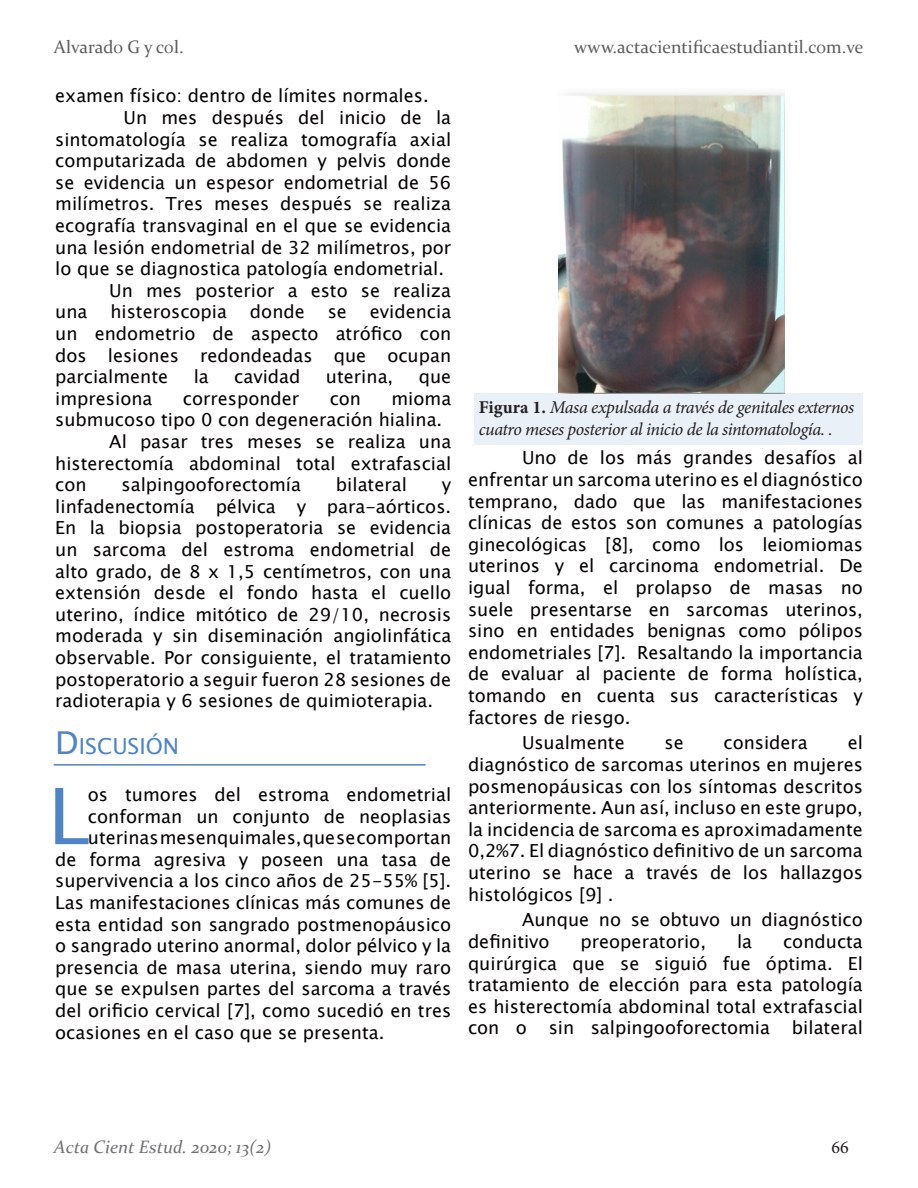
<style>
.page{position:relative;width:918px;height:1188px;background:#fff}
.page>*{position:absolute;margin:0;border:0;box-sizing:border-box;transform-origin:0 0}
.t1{font:77.85px "Lucida Sans Unicode";color:#5084c4}
.t2{font:22.05px "Lucida Sans Unicode";color:#5084c4}
.t3{font:18px/21.6px "Lucida Sans Unicode";color:#040003;text-align:justify}
.t4{font:italic 18px/21.6px "Minion Pro";letter-spacing:-.025em;color:#231f20}
.t5{font:18px "Constantia";color:#5f5f62}
.t6{font:italic 18px "Constantia";color:#6f7073}
.t7{font:18px "Minion Pro";color:#231f20}
.s1{font-size:31.5px}
.s2{font-weight:700;font-style:normal}
</style>
<div class="page">
<div style="left:475px;top:394px;width:388px;height:51px;background:#eaf0f8"></div>
<hr style="left:54px;top:764px;width:372px;height:2px;background:#5084c4">
<img style="left:558px;top:92px;width:226px;height:302px">
<p class="t5" style="left:54px;top:34px;width:131px">Alvarado G y col.</p>
<p class="t5" style="left:574px;top:34px;width:291px">www.actacientificaestudiantil.com.ve</p>
<p class="t3" style="left:55px;top:85px;width:375px">examen físico: dentro de límites normales.</p>
<p class="t3" style="left:55px;top:107px;width:397px;text-indent:68px">Un mes después del inicio de la sintomatología se realiza tomografía axial computarizada de abdomen y pelvis donde se evidencia un espesor endometrial de 56 milímetros. Tres meses después se realiza ecografía transvaginal en el que se evidencia una lesión endometrial de 32 milímetros, por lo que se diagnostica patología endometrial.</p>
<p class="t3" style="left:109px;top:280px;width:343px">Un mes posterior a esto se realiza</p>
<p class="t3" style="left:55px;top:301px;width:34px">una</p>
<p class="t3" style="left:110px;top:301px;width:118px">histeroscopia</p>
<p class="t3" style="left:250px;top:301px;width:56px">donde</p>
<p class="t3" style="left:328px;top:301px;width:21px">se</p>
<p class="t3" style="left:55px;top:301px;width:397px;text-indent:315px">evidencia un endometrio de aspecto atrófico con dos lesiones redondeadas que ocupan parcialmente</p>
<p class="t3" style="left:194px;top:366px;width:17px">la</p>
<p class="t3" style="left:234px;top:366px;width:68px">cavidad</p>
<p class="t3" style="left:326px;top:366px;width:69px">uterina,</p>
<p class="t3" style="left:419px;top:366px;width:34px">que</p>
<p class="t3" style="left:55px;top:388px;width:99px">impresiona</p>
<p class="t3" style="left:183px;top:388px;width:118px">corresponder</p>
<p class="t3" style="left:330px;top:388px;width:33px">con</p>
<p class="t3" style="left:55px;top:388px;width:398px;text-indent:336px">mioma submucoso tipo 0 con degeneración hialina.</p>
<p class="t3" style="left:55px;top:431px;width:398px;text-indent:54px">Al pasar tres meses se realiza una histerectomía abdominal total extrafascial con</p>
<p class="t3" style="left:122px;top:474px;width:181px">salpingooforectomía</p>
<p class="t3" style="left:336px;top:474px;width:72px">bilateral</p>
<p class="t3" style="left:55px;top:474px;width:398px;text-indent:387px">y linfadenectomía pélvica y para-aórticos.<br>En la biopsia postoperatoria se evidencia un sarcoma del estroma endometrial de alto grado, de 8 x 1,5 centímetros, con una extensión desde el fondo hasta el cuello uterino, índice mitótico de 29/10, necrosis moderada y sin diseminación angiolinfática observable. Por consiguiente, el tratamiento postoperatorio a seguir fueron 28 sesiones de radioterapia y 6 sesiones de quimioterapia.</p>
<p class="t2" style="left:55px;top:729px;width:126px"><span class="s1">D</span>ISCUSIÓN</p>
<p class="t1" style="left:48px;top:755px;width:43px">L</p>
<p class="t3" style="left:88px;top:784px;width:365px">os tumores del estroma endometrial</p>
<p class="t3" style="left:88px;top:805px;width:365px">conforman un conjunto de neoplasias</p>
<p class="t3" style="left:88px;top:827px;width:365px">uterinas mesenquimales, que se comportan</p>
<p class="t3" style="left:55px;top:849px;width:397px">de forma agresiva y poseen una tasa de</p>
<p class="t3" style="left:55px;top:870px;width:397px">supervivencia a los cinco años de 25-55% [5].</p>
<p class="t3" style="left:55px;top:892px;width:397px">Las manifestaciones clínicas más comunes de</p>
<p class="t3" style="left:55px;top:913px;width:397px">esta entidad son sangrado postmenopáusico</p>
<p class="t3" style="left:55px;top:935px;width:397px">o sangrado uterino anormal, dolor pélvico y la</p>
<p class="t3" style="left:55px;top:957px;width:397px">presencia de masa uterina, siendo muy raro</p>
<p class="t3" style="left:55px;top:978px;width:398px">que se expulsen partes del sarcoma a través</p>
<p class="t3" style="left:55px;top:1000px;width:397px">del orificio cervical [7], como sucedió en tres</p>
<p class="t3" style="left:55px;top:1021px;width:331px">ocasiones en el caso que se presenta.</p>
<p class="t4" style="left:479px;top:396px;width:377px"><span class="s2">Figura 1.</span> Masa expulsada a través de genitales externos cuatro meses posterior al inicio de la sintomatología. .</p>
<p class="t3" style="left:468px;top:447px;width:396px;text-indent:54px">Uno de los más grandes desafíos al enfrentar un sarcoma uterino es el diagnóstico temprano, dado que las manifestaciones clínicas de estos son comunes a patologías ginecológicas [8], como los leiomiomas uterinos y el carcinoma endometrial. De igual forma, el prolapso de masas no suele presentarse en sarcomas uterinos, sino en entidades benignas como pólipos endometriales [7]. Resaltando la importancia de evaluar al paciente de forma holística, tomando en cuenta sus características y factores de riesgo.</p>
<p class="t3" style="left:522px;top:732px;width:104px">Usualmente</p>
<p class="t3" style="left:664px;top:732px;width:21px">se</p>
<p class="t3" style="left:723px;top:732px;width:86px">considera</p>
<p class="t3" style="left:468px;top:732px;width:396px;text-indent:380px">el diagnóstico de sarcomas uterinos en mujeres posmenopáusicas con los síntomas descritos anteriormente. Aun así, incluso en este grupo, la incidencia de sarcoma es aproximadamente 0,2%7. El diagnóstico definitivo de un sarcoma uterino se hace a través de los hallazgos histológicos [9] .</p>
<p class="t3" style="left:468px;top:909px;width:396px;text-indent:54px">Aunque no se obtuvo un diagnóstico definitivo</p>
<p class="t3" style="left:468px;top:931px;width:396px;text-indent:315px">conducta quirúrgica que se siguió fue óptima. El tratamiento de elección para esta patología es histerectomía abdominal total extrafascial con o sin salpingooforectomia bilateral</p>
<p class="t3" style="left:581px;top:931px;width:127px">preoperatorio,</p>
<p class="t3" style="left:737px;top:931px;width:17px">la</p>
<p class="t6" style="left:54px;top:1135px;width:219px">Acta Cient Estud. 2020; 13(2)</p>
<p class="t7" style="left:831px;top:1135px;width:19px">66</p>
</div>
